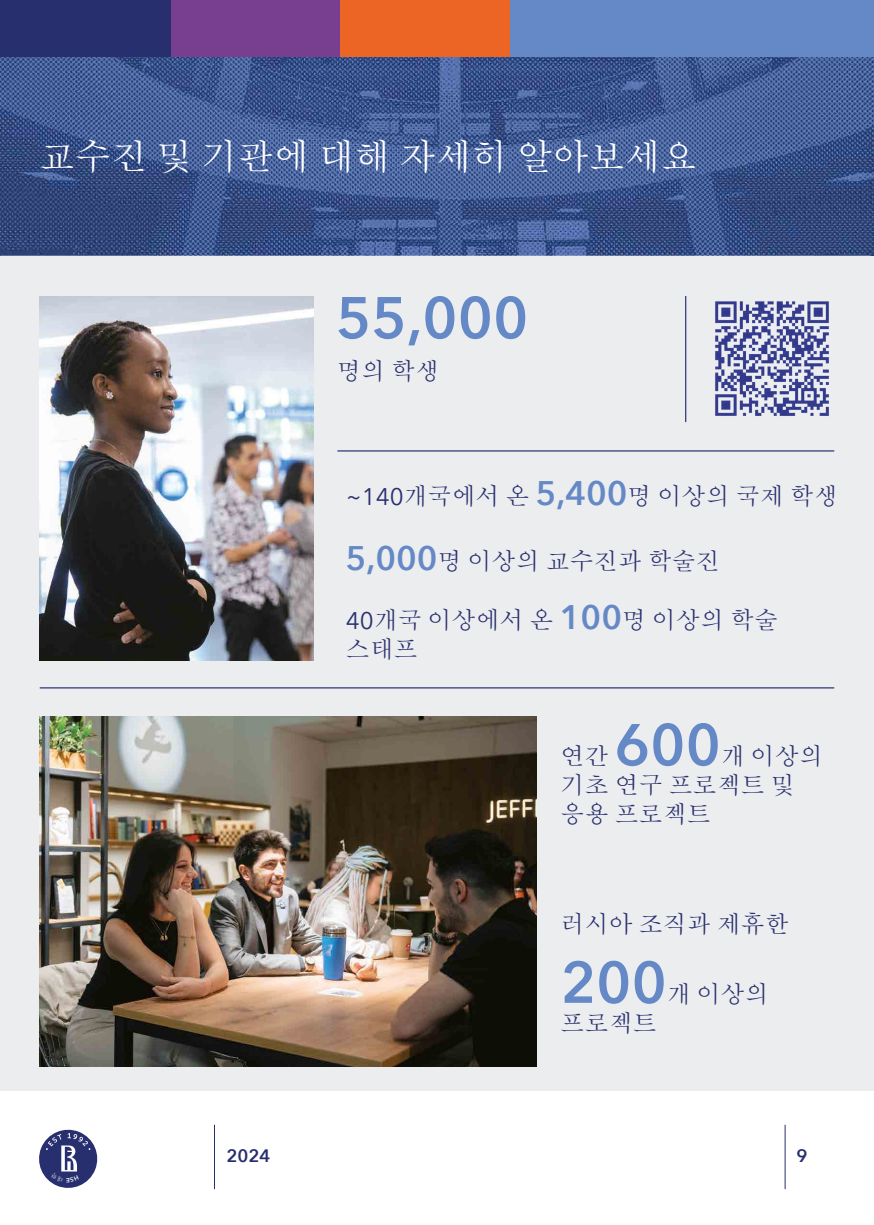
<style>
.page{position:relative;width:874px;height:1225px;background:#fff}
.page>*{position:absolute;margin:0;border:0;box-sizing:border-box;transform-origin:0 0}
.t1{font:600 58px "Avenir Next";color:#6589c6}
.t2{font:500 36px "Adobe Myungjo Std";color:#fff}
.t3{font:500 24px/28.8px "Adobe Myungjo Std";color:#282f6e}
.t4{font:600 18px "Avenir Next";color:#282f6e}
.t5{font:600 6.2px "Avenir Next";color:#fff}
.s1{font-family:"Avenir Next";font-weight:400}
.s2{font-family:"Avenir Next";font-weight:600;font-size:34px;color:#6589c6}
</style>
<div class="page">
<hr style="left:784px;top:1124px;width:1px;height:65px;background:#282f6e">
<hr style="left:214px;top:1124px;width:1px;height:65px;background:#282f6e">
<div style="left:0;top:39px;width:873px;height:1052px;background:#ecedef"></div>
<img style="left:0;top:57px;width:873px;height:199px">
<hr style="left:40px;top:687px;width:793px;height:1px;background:#282f6e">
<img style="left:39px;top:296px;width:274px;height:364px">
<img style="left:40px;top:716px;width:496px;height:350px">
<img style="left:715px;top:301px;width:114px;height:115px">
<hr style="left:337px;top:450px;width:496px;height:1px;background:#282f6e">
<hr style="left:684px;top:296px;width:2px;height:126px;background:#282f6e">
<div style="left:339px;top:0;width:171px;height:57px;background:#ec6524"></div>
<div style="left:169px;top:0;width:170px;height:57px;background:#783e90"></div>
<div style="left:0;top:0;width:170px;height:57px;background:#282f6e"></div>
<div style="left:510px;top:0;width:363px;height:57px;background:#6589c6"></div>
<svg style="left:39px;top:1129px;width:59px;height:59px"></svg>
<h2 class="t2" style="left:39px;top:138px;width:659px">교수진 및 기관에 대해 자세히 알아보세요</h2>
<h1 class="t1" style="left:336px;top:268px;width:193px">55,000</h1>
<p class="t3" style="left:337px;top:357px;width:103px">명의 학생</p>
<p class="t3" style="left:345px;top:482px;width:493px"><span class="s1">~140</span>개국에서 온 <span class="s2">5,400</span>명 이상의 국제 학생</p>
<p class="t3" style="left:345px;top:546px;width:375px"><span class="s2">5,000</span>명 이상의 교수진과 학술진</p>
<p class="t3" style="left:345px;top:606px;width:434px"><span class="s1">40</span>개국 이상에서 온 <span class="s2">100</span>명 이상의 학술 스태프</p>
<h1 class="t1" style="left:614px;top:695px;width:108px">600</h1>
<p class="t3" style="left:560px;top:742px;width:264px;text-indent:160px">개 이상의 기초 연구 프로젝트 및 응용 프로젝트</p>
<p class="t3" style="left:560px;top:742px;width:49px">연간</p>
<p class="t3" style="left:560px;top:910px;width:229px">러시아 조직과 제휴한</p>
<h1 class="t1" style="left:560px;top:933px;width:108px">200</h1>
<p class="t3" style="left:666px;top:979px;width:103px">개 이상의</p>
<p class="t3" style="left:560px;top:1008px;width:97px">프로젝트</p>
<p class="t5" style="left:70px;top:1185px;width:5px;rotate:180deg">E</p>
<p class="t4" style="left:226px;top:1140px;width:45px">2024</p>
<p class="t4" style="left:796px;top:1140px;width:12px">9</p>
</div>
